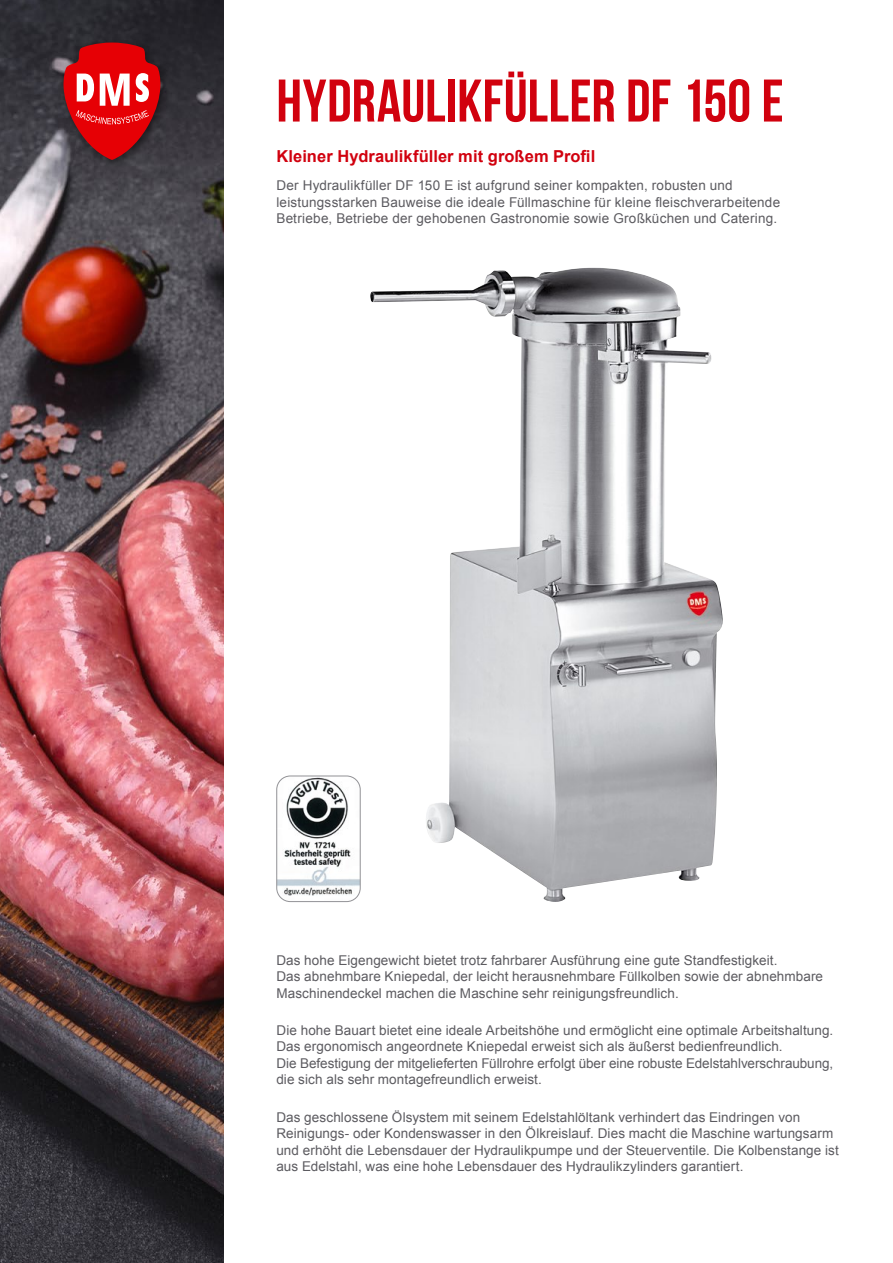
<style>
.page{position:relative;width:893px;height:1263px;background:#fff}
.page>*{position:absolute;margin:0;border:0;box-sizing:border-box;transform-origin:0 0}
.t1{font:700 60px "Bebas Neue";color:#d1010e}
.t2{font:700 16.5px "Arial";letter-spacing:.005em;color:#d1010e}
.t3{font:13.5px/16.5px "Arial";letter-spacing:.005em;color:#5c5b60}
</style>
<div class="page">
<img style="left:278px;top:776px;width:81px;height:124px">
<div style="left:276px;top:776px;width:85px;height:126px;border:1px solid #929296;border-radius:14px"></div>
<img style="left:370px;top:268px;width:353px;height:634px">
<img style="left:0;top:0;width:224px;height:1263px">
<div style="left:58px;top:36px;width:114px;height:135px;background:#000;opacity:.55"></div>
<svg style="left:63px;top:43px;width:98px;height:117px;background:#ba2f34"></svg>
<h1 class="t1" style="left:276px;top:68px;width:509px">HYDRAULIKFÜLLER DF 150 E</h1>
<p class="t2" style="left:276px;top:147px;width:320px">Kleiner Hydraulikfüller mit großem Profil</p>
<p class="t3" style="left:276px;top:177px;width:505px">Der Hydraulikfüller DF 150 E ist aufgrund seiner kompakten, robusten und leistungsstarken Bauweise die ideale Füllmaschine für kleine fleischverarbeitende<br>Betriebe, Betriebe der gehobenen Gastronomie sowie Großküchen und Catering.</p>
<p class="t3" style="left:276px;top:951px;width:548px">Das hohe Eigengewicht bietet trotz fahrbarer Ausführung eine gute Standfestigkeit.<br>Das abnehmbare Kniepedal, der leicht herausnehmbare Füllkolben sowie der abnehmbare<br>Maschinendeckel machen die Maschine sehr reinigungsfreundlich.</p>
<p class="t3" style="left:276px;top:1022px;width:558px">Die hohe Bauart bietet eine ideale Arbeitshöhe und ermöglicht eine optimale Arbeitshaltung.<br>Das ergonomisch angeordnete Kniepedal erweist sich als äußerst bedienfreundlich.<br>Die Befestigung der mitgelieferten Füllrohre erfolgt über eine robuste Edelstahlverschraubung, die sich als sehr montagefreundlich erweist.</p>
<p class="t3" style="left:276px;top:1108px;width:564px">Das geschlossene Ölsystem mit seinem Edelstahlöltank verhindert das Eindringen von Reinigungs- oder Kondenswasser in den Ölkreislauf. Dies macht die Maschine wartungsarm und erhöht die Lebensdauer der Hydraulikpumpe und der Steuerventile. Die Kolbenstange ist aus Edelstahl, was eine hohe Lebensdauer des Hydraulikzylinders garantiert.</p>
</div>
